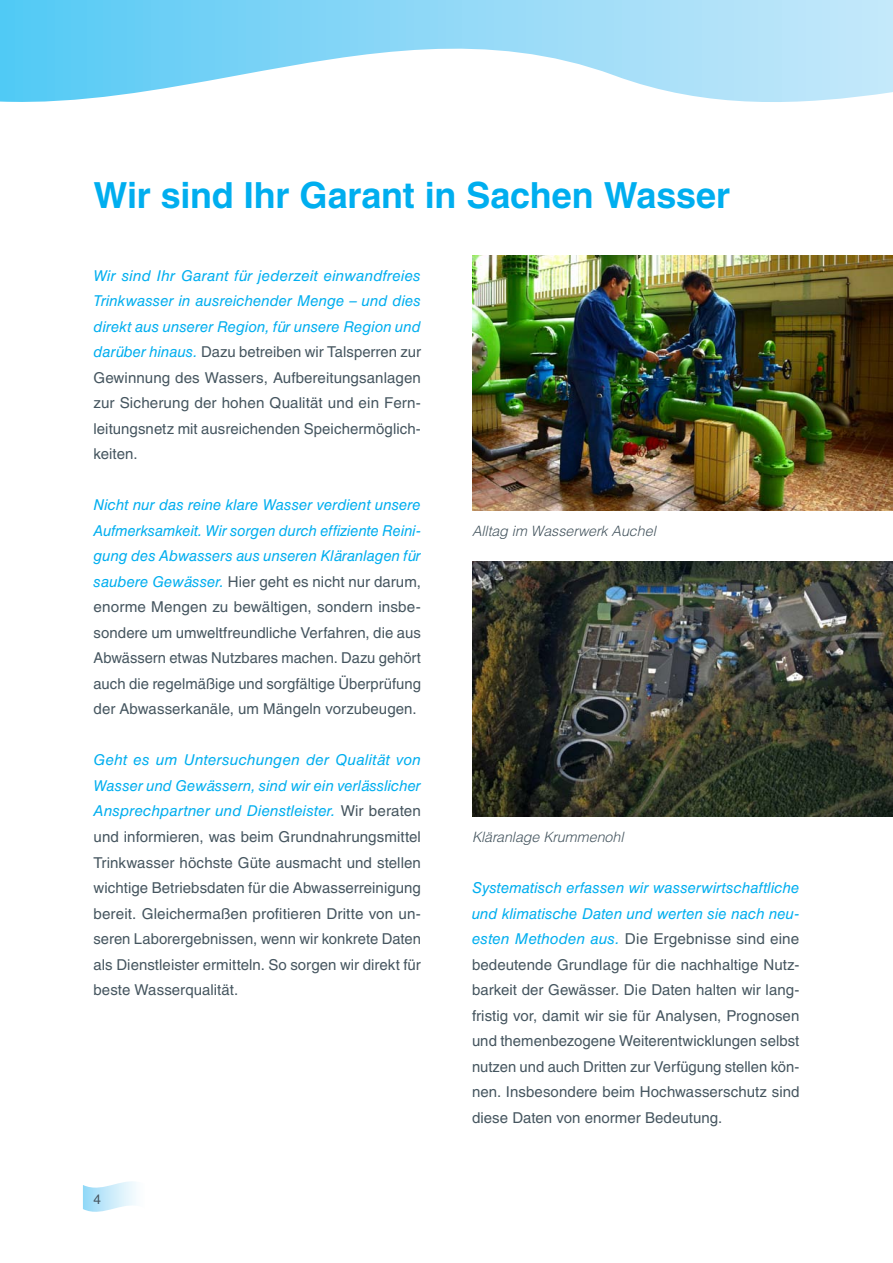
<style>
.page{position:relative;width:893px;height:1263px;background:#fff}
.page>*{position:absolute;margin:0;border:0;box-sizing:border-box;transform-origin:0 0}
.t1{font:700 36px "Helvetica LT Std";letter-spacing:-.005em;color:#00aeef}
.t2{font:15px/25.5px "Helvetica LT Std";letter-spacing:.005em;color:#45555f;text-align:justify}
.t3{font:italic 300 14.25px "Helvetica LT Std";color:#45555f}
.t4{font:13.5px "Helvetica LT Std";color:#45555f}
.s1{font-style:italic;color:#00aeef}
</style>
<div class="page">
<svg style="left:83px;top:1181px;width:53px;height:31px"></svg>
<svg style="left:0;top:0;width:893px;height:102px"></svg>
<img style="left:472px;top:255px;width:421px;height:255px">
<img style="left:472px;top:561px;width:421px;height:255px">
<h1 class="t1" style="left:94px;top:174px;width:638px">Wir sind Ihr Garant in Sachen Wasser</h1>
<p class="t2" style="left:94px;top:263px;width:329px"><span class="s1">Wir sind Ihr Garant für jederzeit einwandfreies Trinkwasser in ausreichender Menge – und dies direkt aus unserer Region, für unsere Region und darüber hinaus.</span> Dazu betreiben wir Talsperren zur Gewinnung des Wassers, Aufbereitungsanlagen zur Sicherung der hohen Qualität und ein Fern&shy;leitungsnetz mit ausreichenden Speichermöglich&shy;keiten.</p>
<p class="t2" style="left:94px;top:492px;width:329px"><span class="s1">Nicht nur das reine klare Wasser verdient unsere Aufmerksamkeit. Wir sorgen durch effiziente Reini&shy;gung des Abwassers aus unseren Kläranlagen für saubere Gewässer.</span> Hier geht es nicht nur darum, enorme Mengen zu bewältigen, sondern insbe&shy;sondere um umweltfreundliche Verfahren, die aus Abwässern etwas Nutzbares machen. Dazu gehört auch die regelmäßige und sorgfältige Überprüfung der Abwasserkanäle, um Mängeln vorzubeugen.</p>
<p class="t2" style="left:94px;top:747px;width:329px"><span class="s1">Geht es um Untersuchungen der Qualität von Wasser und Gewässern, sind wir ein verlässlicher Ansprechpartner und Dienstleister.</span> Wir beraten und informieren, was beim Grundnahrungsmittel Trinkwasser höchste Güte ausmacht und stellen wichtige Betriebsdaten für die Abwasserreinigung bereit. Gleichermaßen profitieren Dritte von un&shy;seren Laborergebnissen, wenn wir konkrete Daten als Dienstleister ermitteln. So sorgen wir direkt für beste Wasserqualität.</p>
<p class="t4" style="left:94px;top:1191px;width:9px">4</p>
<p class="t3" style="left:472px;top:522px;width:185px">Alltag im Wasserwerk Auchel</p>
<p class="t3" style="left:472px;top:828px;width:153px">Kläranlage Krummenohl</p>
<p class="t2" style="left:472px;top:875px;width:329px"><span class="s1">Systematisch erfassen wir wasserwirtschaftliche und klimatische Daten und werten sie nach neu&shy;esten Methoden aus.</span> Die Ergebnisse sind eine bedeutende Grundlage für die nachhaltige Nutz&shy;barkeit der Gewässer. Die Daten halten wir lang&shy;fristig vor, damit wir sie für Analysen, Prognosen und themenbezogene Weiterentwicklungen selbst nutzen und auch Dritten zur Verfügung stellen kön&shy;nen. Insbesondere beim Hochwasserschutz sind diese Daten von enormer Bedeutung.</p>
</div>
